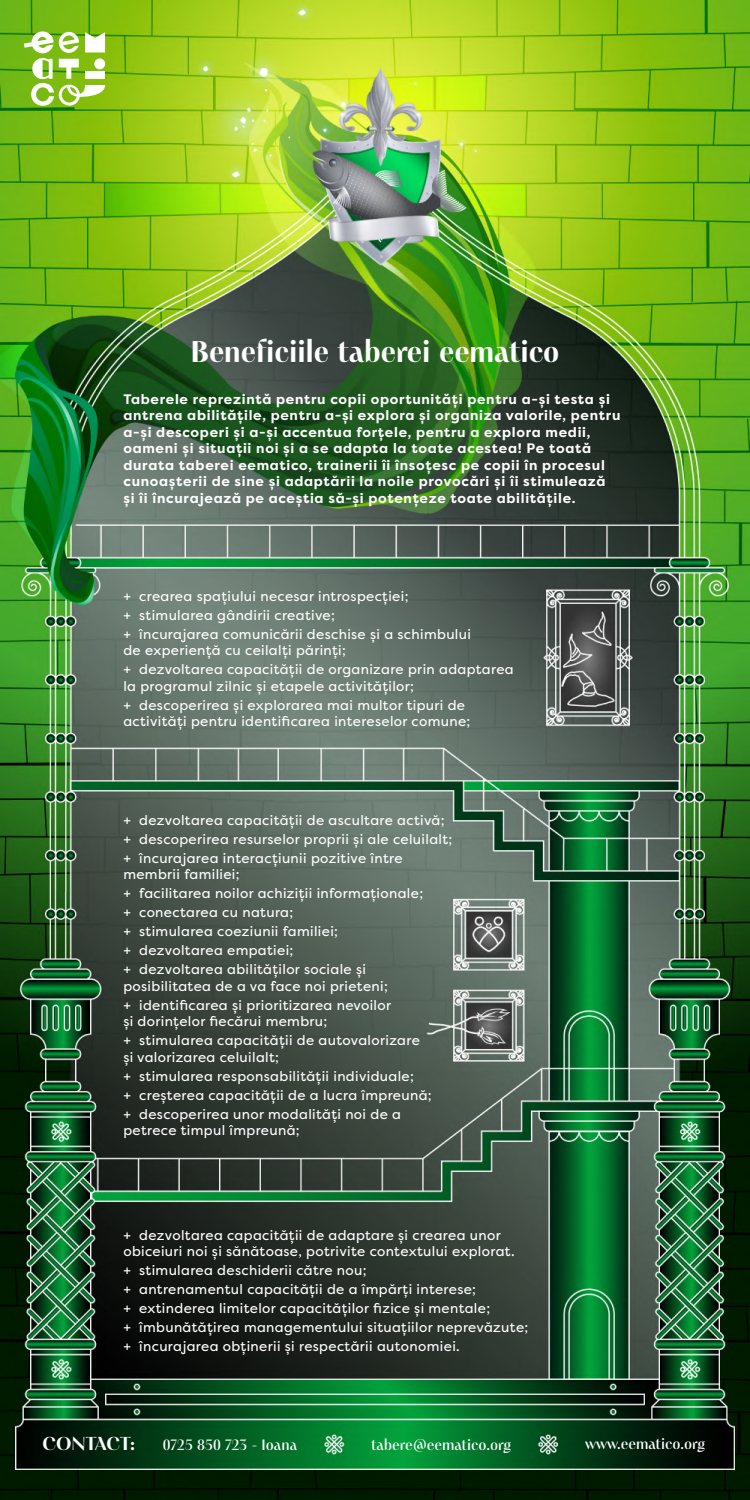
<style>
.page{position:relative;width:750px;height:1500px;background:#fff}
.page>*{position:absolute;margin:0;border:0;box-sizing:border-box;transform-origin:0 0}
.t1{font:700 30px "PF Marlet Display";color:#fff}
.t2{font:700 18.75px "PF Marlet Display";color:#fff}
.t3{font:500 15px "PF Marlet Display";color:#fff}
.t4{font:13.75px/19px "Filson Pro";letter-spacing:.025em;color:#fff}
.t5{font:700 13.75px/16.5px "Filson Pro";letter-spacing:.05em;color:#fff}
</style>
<div class="page">
<img style="left:0;top:0;width:750px;height:1500px">
<svg style="left:24px;top:31px;width:81px;height:75px"></svg>
<h1 class="t1" style="left:191px;top:332px;width:370px">Beneficiile taberei eematico</h1>
<p class="t5" style="left:123px;top:391px;width:499px">Taberele reprezintă pentru copii oportunităţi pentru a-și testa și antrena abilităţile, pentru a-și explora și organiza valorile, pentru a-și descoperi și a-și accentua forţele, pentru a explora medii, oameni și situaţii noi și a se adapta la toate acestea! Pe toată durata taberei eematico, trainerii îi însoţesc pe copii în procesul cunoașterii de sine și adaptării la noile provocări și îi stimulează<br>și îi încurajează pe aceștia să-și potenţeze toate abilităţile.</p>
<p class="t4" style="left:123px;top:586px;width:349px">+ crearea spaţiului necesar introspecţiei;<br>+ stimularea gândirii creative;<br>+ încurajarea comunicării deschise și a schimbului</p>
<p class="t4" style="left:123px;top:641px;width:392px">de experienţă cu ceilalţi părinţi;<br>+ dezvoltarea capacităţii de organizare prin adaptarea</p>
<p class="t4" style="left:123px;top:676px;width:343px">la programul zilnic și etapele activităţilor;<br>+ descoperirea și explorarea mai multor tipuri de</p>
<p class="t4" style="left:123px;top:712px;width:349px">activităţi pentru identificarea intereselor comune;</p>
<p class="t4" style="left:123px;top:810px;width:330px">+ dezvoltarea capacităţii de ascultare activă; + descoperirea resurselor proprii și ale celuilalt; + încurajarea interacţiunii pozitive între</p>
<p class="t4" style="left:123px;top:865px;width:301px">membrii familiei;<br>+ facilitarea noilor achiziţii informaţionale; + conectarea cu natura;<br>+ stimularea coeziunii familiei;<br>+ dezvoltarea empatiei;<br>+ dezvoltarea abilităţilor sociale și</p>
<p class="t4" style="left:123px;top:976px;width:269px">posibilitatea de a va face noi prieteni; + identificarea și prioritizarea nevoilor</p>
<p class="t4" style="left:123px;top:1012px;width:298px">și dorinţelor fiecărui membru;<br>+ stimularea capacităţii de autovalorizare</p>
<p class="t4" style="left:123px;top:1047px;width:310px">și valorizarea celuilalt;<br>+ stimularea responsabilităţii individuale;<br>+ creșterea capacităţii de a lucra împreună; + descoperirea unor modalităţi noi de a</p>
<p class="t4" style="left:123px;top:1121px;width:178px">petrece timpul împreună;</p>
<p class="t4" style="left:123px;top:1226px;width:393px;line-height:16.5px">+ dezvoltarea capacităţii de adaptare și crearea unor obiceiuri noi și sănătoase, potrivite contextului explorat.</p>
<p class="t4" style="left:123px;top:1261px;width:406px">+ stimularea deschiderii către nou;<br>+ antrenamentul capacităţii de a împărţi interese;<br>+ extinderea limitelor capacităţilor fizice și mentale;<br>+ îmbunătăţirea managementului situaţiilor neprevăzute; + încurajarea obţinerii și respectării autonomiei.</p>
<h2 class="t2" style="left:43px;top:1431px;width:94px">CONTACT:</h2>
<p class="t3" style="left:163px;top:1435px;width:136px">0725 850 723 - Ioana</p>
<p class="t3" style="left:371px;top:1435px;width:142px">tabere@eematico.org</p>
<p class="t3" style="left:585px;top:1434px;width:122px">www.eematico.org</p>
</div>
